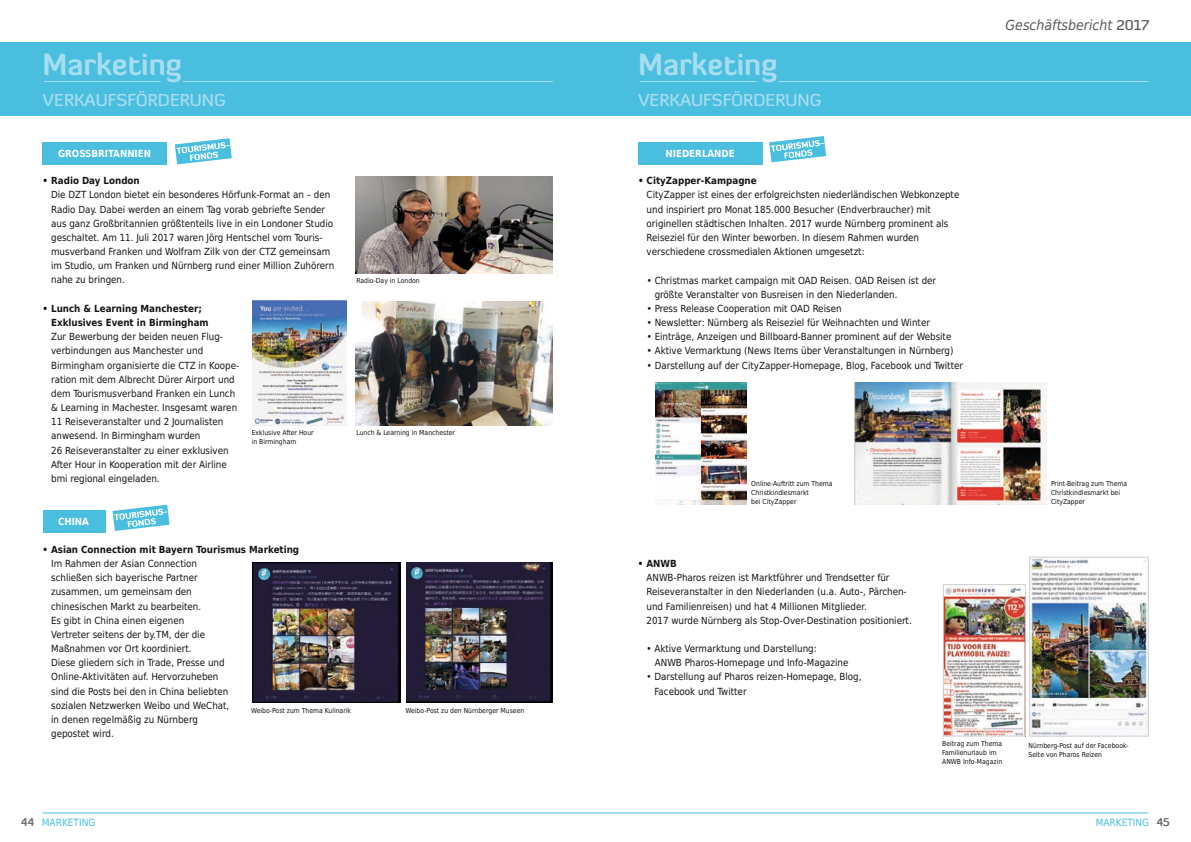
<style>
.page{position:relative;width:1191px;height:842px;background:#fff}
.page>*{position:absolute;margin:0;border:0;box-sizing:border-box;transform-origin:0 0}
.t1{font:700 30px "Diavlo";color:#a7ddf0}
.t2{font:500 17px "Diavlo";color:#a7ddf0}
.t3{font:italic 14px "DejaVu Sans Condensed";color:#5a5a5a}
.t4{font:10px "DejaVu Sans Condensed";color:#49bedf}
.t5{font:9.8px/14.2px "DejaVu Sans Condensed";color:#131413}
.t6{font:700 9.8px/14.2px "DejaVu Sans Condensed";color:#131413}
.t7{font:700 9.8px "DejaVu Sans Condensed";color:#fff}
.t8{font:6.9px/9px "DejaVu Sans Condensed";color:#131413}
.s1{font-family:"Diavlo";font-weight:500;font-style:normal}
.s2{font-family:"Diavlo";font-weight:700;font-size:11px;color:#686867}
</style>
<div class="page">
<hr style="left:43px;top:812px;width:1105px;height:1px;background:#49bedf">
<div style="left:43px;top:142px;width:124px;height:22px;background:#49bedf"></div>
<div style="left:43px;top:510px;width:62px;height:23px;background:#49bedf"></div>
<img style="left:355px;top:177px;width:198px;height:97px">
<img style="left:355px;top:301px;width:197px;height:124px">
<img style="left:252px;top:300px;width:94px;height:125px">
<svg style="left:175px;top:138px;width:57px;height:26px"></svg>
<svg style="left:113px;top:505px;width:56px;height:26px"></svg>
<img style="left:252px;top:562px;width:148px;height:141px">
<img style="left:406px;top:562px;width:147px;height:140px">
<div style="left:638px;top:142px;width:124px;height:23px;background:#49bedf"></div>
<svg style="left:769px;top:136px;width:57px;height:26px"></svg>
<img style="left:656px;top:383px;width:90px;height:121px">
<img style="left:854px;top:383px;width:192px;height:122px">
<img style="left:1031px;top:559px;width:115px;height:175px">
<div style="left:1029px;top:557px;width:119px;height:179px;border:1px solid #cfcfd0"></div>
<img style="left:945px;top:586px;width:78px;height:148px">
<div style="left:943px;top:584px;width:82px;height:152px;border:1px solid #cfcfd0"></div>
<div style="left:0;top:43px;width:1191px;height:73px;background:#49bedf"></div>
<hr style="left:639px;top:81px;width:117px;height:1px;background:#a7ddf0">
<hr style="left:44px;top:81px;width:117px;height:1px;background:#a7ddf0">
<hr style="left:778px;top:81px;width:370px;height:1px;background:#a7ddf0">
<hr style="left:183px;top:81px;width:370px;height:1px;background:#a7ddf0">
<h1 class="t1" style="left:43px;top:45px;width:141px">Marketing</h1>
<h1 class="t1" style="left:638px;top:45px;width:141px">Marketing</h1>
<h2 class="t2" style="left:43px;top:89px;width:185px">VERKAUFSFÖRDERUNG</h2>
<h2 class="t2" style="left:638px;top:89px;width:185px">VERKAUFSFÖRDERUNG</h2>
<p class="t7" style="left:58px;top:145px;width:95px">GROSSBRITANNIEN</p>
<p class="t6" style="left:43px;top:173px;width:99px">• Radio Day London</p>
<p class="t5" style="left:51px;top:187px;width:284px">Die DZT London bietet ein besonderes Hörfunk-Format an – den Radio Day. Dabei werden an einem Tag vorab gebriefte Sender aus ganz Großbritannien größtenteils live in ein Londoner Studio geschaltet. Am 11. Juli 2017 waren Jörg Hentschel vom Touris&shy;musverband Franken und Wolfram Zilk von der CTZ gemeinsam im Studio, um Franken und Nürnberg rund einer Million Zuhörern nahe zu bringen.</p>
<p class="t6" style="left:51px;top:301px;width:159px;text-indent:-9px">• Lunch &amp; Learning Manchester;<br>Exklusives Event in Birmingham</p>
<p class="t5" style="left:51px;top:329px;width:190px">Zur Bewerbung der beiden neuen Flug&shy;verbindungen aus Manchester und Birmingham organisierte die CTZ in Koope&shy;ration mit dem Albrecht Dürer Airport und dem Tourismusverband Franken ein Lunch &amp; Learning in Machester. Insgesamt waren 11 Reiseveranstalter und 2 Journalisten anwesend. In Birmingham wurden<br>26 Reiseveranstalter zu einer exklusiven After Hour in Kooperation mit der Airline bmi regional eingeladen.</p>
<p class="t8" style="left:252px;top:427px;width:64px">Exklusive After Hour in Birmingham</p>
<p class="t7" style="left:58px;top:514px;width:33px">CHINA</p>
<p class="t8" style="left:356px;top:276px;width:65px">Radio-Day in London</p>
<p class="t8" style="left:356px;top:427px;width:100px">Lunch &amp; Learning in Manchester</p>
<p class="t7" style="left:665px;top:145px;width:71px">NIEDERLANDE</p>
<p class="t6" style="left:638px;top:173px;width:120px">• CityZapper-Kampagne</p>
<p class="t5" style="left:646px;top:187px;width:314px">CityZapper ist eines der erfolgreichsten niederländischen Webkonzepte und inspiriert pro Monat 185.000 Besucher (Endverbraucher) mit originellen städtischen Inhalten. 2017 wurde Nürnberg prominent als Reiseziel für den Winter beworben. In diesem Rahmen wurden verschiedene crossmedialen Aktionen umgesetzt:</p>
<p class="t5" style="left:654px;top:272px;width:283px;text-indent:-8px">• Christmas market campaign mit OAD Reisen. OAD Reisen ist der größte Veranstalter von Busreisen in den Niederlanden.</p>
<p class="t5" style="left:647px;top:301px;width:196px">• Press Release Cooperation mit OAD Reisen</p>
<p class="t5" style="left:647px;top:315px;width:285px">• Newsletter: Nürnberg als Reiseziel für Weihnachten und Winter</p>
<p class="t5" style="left:647px;top:329px;width:306px">• Einträge, Anzeigen und Billboard-Banner prominent auf der Website</p>
<p class="t5" style="left:647px;top:343px;width:308px">• Aktive Vermarktung (News Items über Veranstaltungen in Nürnberg)</p>
<p class="t5" style="left:647px;top:357px;width:318px">• Darstellung auf der CityZapper-Homepage, Blog, Facebook und Twitter</p>
<p class="t8" style="left:751px;top:479px;width:83px">Online-Auftritt zum Thema<br>Christkindlesmarkt<br>bei CityZapper</p>
<h3 class="t3" style="left:1005px;top:15px;width:145px">Geschäftsbericht <span class="s1">2017</span></h3>
<p class="t8" style="left:1051px;top:479px;width:78px">Print-Beitrag zum Thema<br>Christkindlesmarkt bei<br>CityZapper</p>
<p class="t6" style="left:43px;top:542px;width:258px">• Asian Connection mit Bayern Tourismus Marketing</p>
<p class="t5" style="left:51px;top:556px;width:180px">Im Rahmen der Asian Connection schließen sich bayerische Partner zusammen, um gemeinsam den chinesischen Markt zu bearbeiten.<br>Es gibt in China einen eigenen<br>Vertreter seitens der by.TM, der die Maßnahmen vor Ort koordiniert.<br>Diese gliedern sich in Trade, Presse und Online-Aktivitäten auf. Hervorzuheben sind die Posts bei den in China beliebten sozialen Netzwerken Weibo und WeChat, in denen regelmäßig zu Nürnberg gepostet wird.</p>
<p class="t8" style="left:251px;top:706px;width:101px">Weibo-Post zum Thema Kulinarik</p>
<p class="t8" style="left:405px;top:706px;width:120px">Weibo-Post zu den Nürnberger Museen</p>
<p class="t6" style="left:638px;top:556px;width:40px">• ANWB</p>
<p class="t5" style="left:646px;top:570px;width:267px">ANWB-Pharos reizen ist Marktführer und Trendsetter für Reiseveranstalter in den Niederlanden (u.a. Auto-, Pärchen&shy;und Familienreisen) und hat 4 Millionen Mitglieder.<br>2017 wurde Nürnberg als Stop-Over-Destination positioniert.</p>
<p class="t5" style="left:655px;top:641px;width:195px;text-indent:-8px">• Aktive Vermarktung und Darstellung:<br>ANWB Pharos-Homepage und Info-Magazine</p>
<p class="t5" style="left:654px;top:669px;width:209px;text-indent:-8px">• Darstellung auf Pharos reizen-Homepage, Blog,<br>Facebook und Twitter</p>
<p class="t8" style="left:942px;top:739px;width:62px">Beitrag zum Thema<br>Familienurlaub im<br>ANWB Info-Magazin</p>
<p class="t8" style="left:1028px;top:740px;width:102px">Nürnberg-Post auf der Facebook-<br>Seite von Pharos Reizen</p>
<p class="t4" style="left:21px;top:815px;width:76px"><span class="s2">44</span> MARKETING</p>
<p class="t4" style="left:1095px;top:815px;width:76px">MARKETING <span class="s2">45</span></p>
</div>
